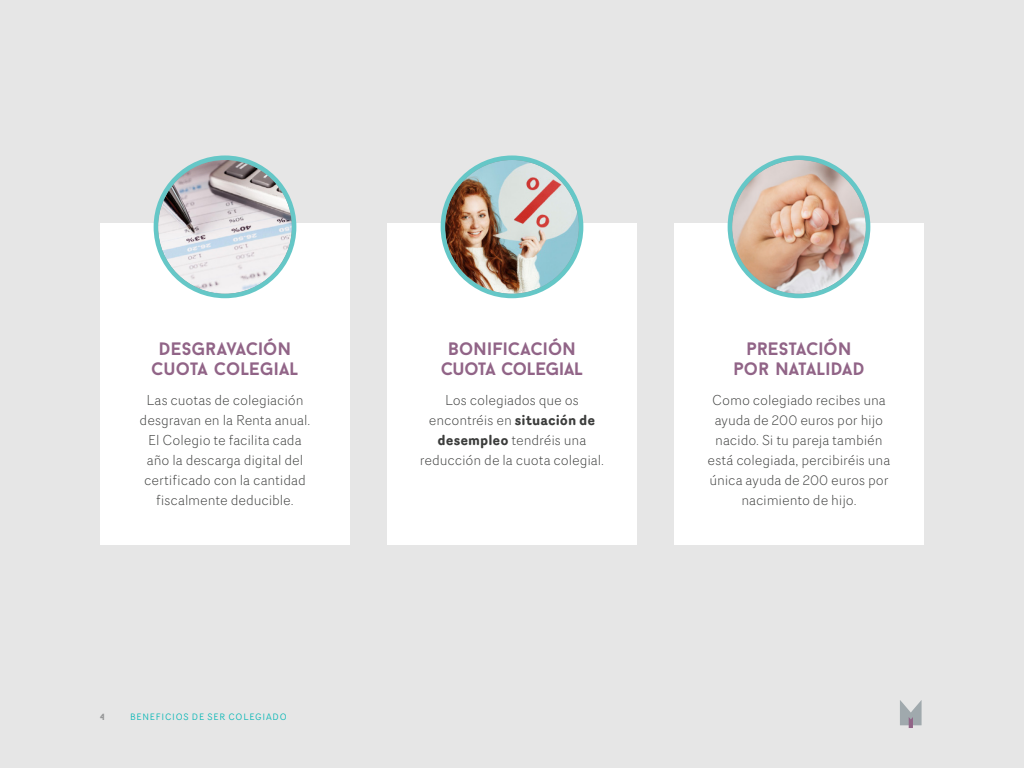
<style>
.page{position:relative;width:1024px;height:768px;background:#e6e6e6}
.page>*{position:absolute;margin:0;border:0;box-sizing:border-box;transform-origin:0 0}
.t1{font:700 18px/20px "Baron Neue";color:#916487;text-align:center}
.t2{font:300 14px/20px "Router";letter-spacing:-.005em;color:#3b3c3b;text-align:center}
.t3{font:9px "Router";letter-spacing:.09em;color:#00b5b4}
.t4{font:900 9px "Baron Neue";color:#979899}
.s1{font-weight:700}
</style>
<div class="page">
<svg style="left:900px;top:700px;width:22px;height:28px"></svg>
<div style="left:100px;top:223px;width:250px;height:322px;background:#fff"></div>
<div style="left:156px;top:158px;width:138px;height:138px;background:#65c7c7;border-radius:50%"></div>
<img style="left:158px;top:160px;width:134px;height:134px;border-radius:67px">
<div style="left:154px;top:156px;width:142px;height:142px;border:4px solid #65c7c7;border-radius:50%"></div>
<div style="left:674px;top:223px;width:250px;height:322px;background:#fff"></div>
<div style="left:730px;top:158px;width:138px;height:138px;background:#65c7c7;border-radius:50%"></div>
<img style="left:732px;top:160px;width:134px;height:134px;border-radius:67px">
<div style="left:728px;top:156px;width:142px;height:142px;border:4px solid #65c7c7;border-radius:50%"></div>
<div style="left:387px;top:223px;width:250px;height:322px;background:#fff"></div>
<div style="left:443px;top:158px;width:138px;height:138px;background:#65c7c7;border-radius:50%"></div>
<img style="left:445px;top:160px;width:134px;height:134px;border-radius:67px">
<div style="left:441px;top:156px;width:142px;height:142px;border:4px solid #65c7c7;border-radius:50%"></div>
<p class="t1" style="left:151px;top:338px;width:149px">DESGRAVACIÓN<br>CUOTA COLEGIAL</p>
<p class="t2" style="left:140px;top:390px;width:172px">Las cuotas de colegiación desgravan en la Renta anual.<br>El Colegio te facilita cada año la descarga digital del certificado con la cantidad fiscalmente deducible.</p>
<p class="t4" style="left:100px;top:711px;width:6px">4</p>
<p class="t3" style="left:130px;top:710px;width:158px">BENEFICIOS DE SER COLEGIADO</p>
<p class="t1" style="left:441px;top:338px;width:144px">BONIFICACIÓN<br>CUOTA COLEGIAL</p>
<p class="t2" style="left:420px;top:390px;width:186px">Los colegiados que os encontréis en <span class="s1">situación de desempleo</span> tendréis una reducción de la cuota colegial.</p>
<p class="t1" style="left:733px;top:338px;width:133px">PRESTACIÓN<br>POR NATALIDAD</p>
<p class="t2" style="left:708px;top:390px;width:184px">Como colegiado recibes una ayuda de 200 euros por hijo nacido. Si tu pareja también está colegiada, percibiréis una única ayuda de 200 euros por nacimiento de hijo.</p>
</div>
